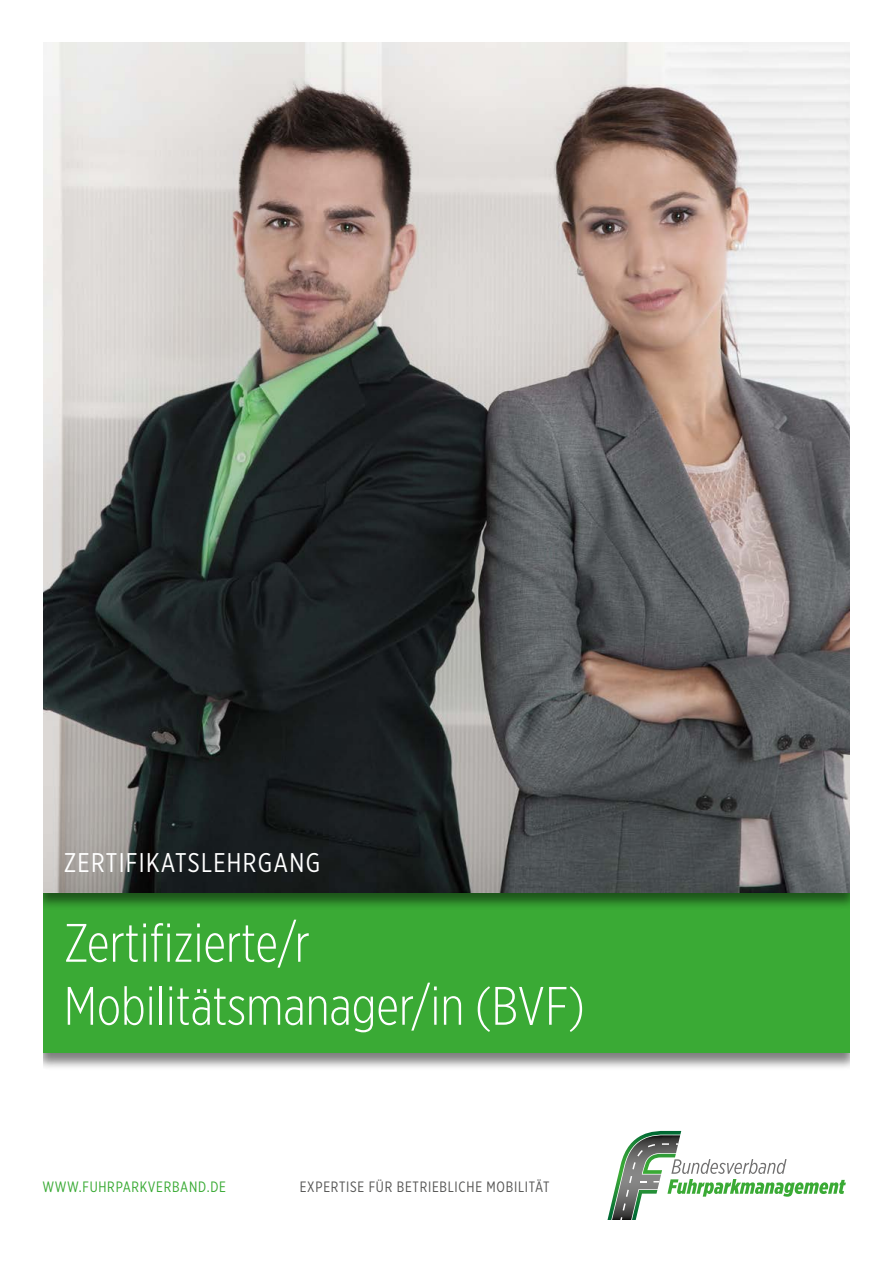
<style>
.page{position:relative;width:893px;height:1263px;background:#fff}
.page>*{position:absolute;margin:0;border:0;box-sizing:border-box;transform-origin:0 0}
.Head_36{font:300 54px/63px "Gotham X Narrow";color:#fff}
.Sub_14{font:27px "Gotham X Narrow";letter-spacing:.05em;color:#fff}
.t1{font:15px "Gotham X Narrow";letter-spacing:.05em;color:#575756}
.t2{font:15px "Gotham X Narrow";letter-spacing:.05em;color:#3aaa35}
</style>
<div class="page">
<div style="left:33px;top:807px;width:827px;height:263px;background:#000;opacity:.5"></div>
<div style="left:43px;top:808px;width:807px;height:244px;background:#3aaa35"></div>
<div style="left:33px;top:42px;width:827px;height:868px;background:#000;opacity:.5"></div>
<img style="left:43px;top:43px;width:807px;height:850px">
<div style="left:0;top:0;width:43px;height:1263px;background:#fff"></div>
<div style="left:850px;top:0;width:43px;height:1263px;background:#fff"></div>
<svg style="left:607px;top:1131px;width:239px;height:89px"></svg>
<p class="Sub_14" style="left:64px;top:846px;width:258px">ZERTIFIKATSLEHRGANG</p>
<p class="Head_36" style="left:64px;top:910px;width:522px">Zertifizierte/r<br>Mobilitätsmanager/in (BVF)</p>
<p class="t2" style="left:43px;top:1178px;width:185px">WWW.FUHRPARKVERBAND.DE</p>
<p class="t1" style="left:300px;top:1178px;width:251px">EXPERTISE FÜR BETRIEBLICHE MOBILITÄT</p>
</div>
